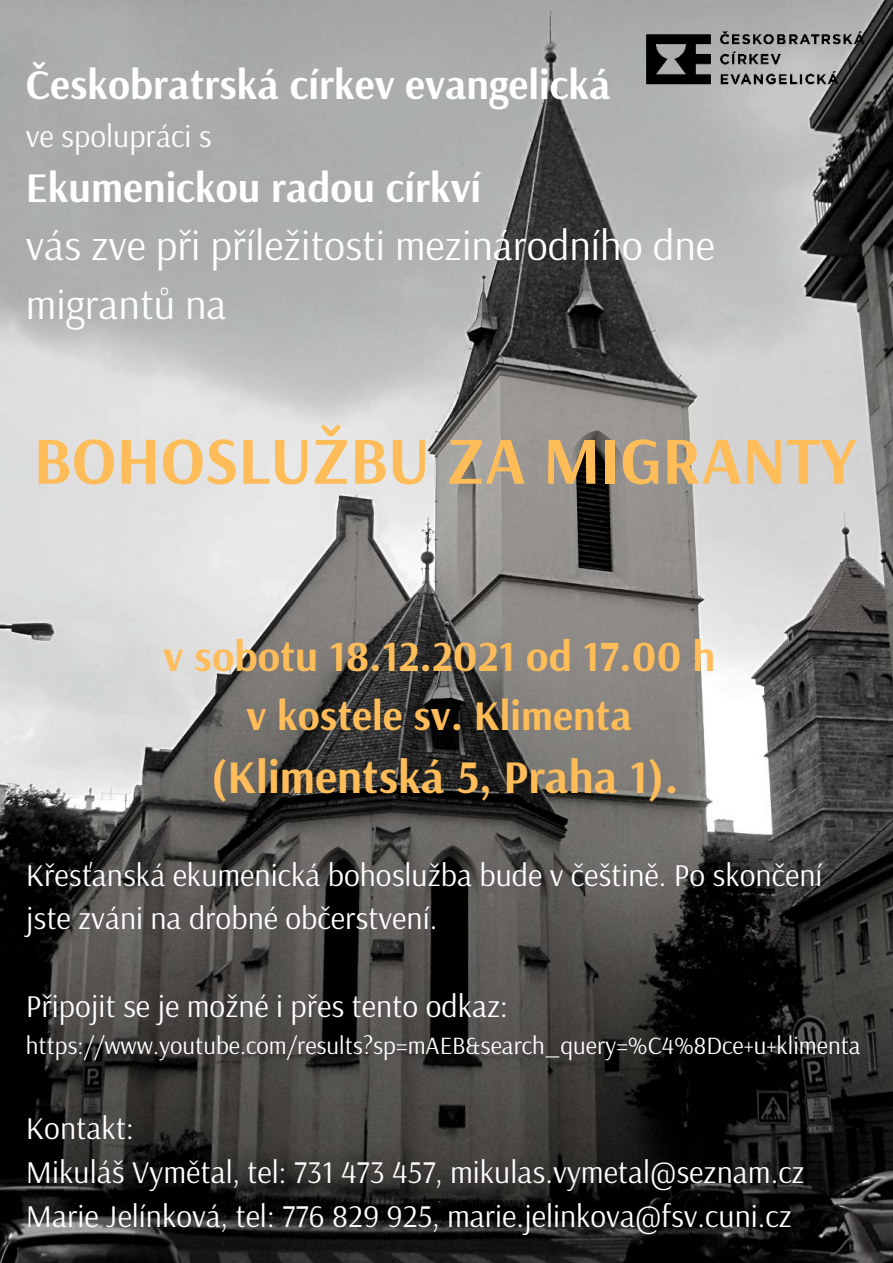
<style>
.page{position:relative;width:893px;height:1263px;background:#fff}
.page>*{position:absolute;margin:0;border:0;box-sizing:border-box;transform-origin:0 0}
.t1{font:700 67.28px "Arsenal";color:#ffbd59}
.t2{font:700 46.5px "Arsenal";color:#ffbd59}
.t3{font:700 42.75px "Arsenal";color:#ffbd59}
.t4{font:700 42px "Arsenal";color:#fff}
.t5{font:42px/58.5px "Arsenal";color:#fff}
.t6{font:700 42px "Arsenal";color:#ffbd59}
.t7{font:31.5px/43.9px "Arsenal";color:#fff}
.t8{font:24.75px "Arsenal";color:#fff}
</style>
<div class="page">
<img style="left:0;top:0;width:893px;height:1263px">
<img style="left:616px;top:4px;width:277px;height:109px">
<h3 class="t4" style="left:26px;top:55px;width:586px">Českobratrská církev evangelická</h3>
<p class="t7" style="left:26px;top:113px;width:187px">ve spolupráci s</p>
<h3 class="t4" style="left:26px;top:158px;width:457px">Ekumenickou radou církví</h3>
<h3 class="t5" style="left:26px;top:216px;width:690px">vás zve při příležitosti mezinárodního dne migrantů na</h3>
<h1 class="t1" style="left:33px;top:413px;width:824px">BOHOSLUŽBU ZA MIGRANTY</h1>
<h3 class="t3" style="left:163px;top:626px;width:554px">v sobotu 18.12.2021 od 17.00 h</h3>
<h3 class="t6" style="left:247px;top:686px;width:387px">v kostele sv. Klimenta</h3>
<h2 class="t2" style="left:211px;top:744px;width:469px">(Klimentská 5, Praha 1).</h2>
<p class="t7" style="left:26px;top:852px;width:798px">Křesťanská ekumenická bohoslužba bude v češtině. Po skončení jste zváni na drobné občerstvení.</p>
<p class="t7" style="left:26px;top:984px;width:483px">Připojit se je možné i přes tento odkaz:</p>
<p class="t8" style="left:26px;top:1029px;width:836px">https://www.youtube.com/results?sp=mAEB&amp;search_query=%C4%8Dce+u+klimenta</p>
<p class="t7" style="left:26px;top:1106px;width:780px">Kontakt:<br>Mikuláš Vymětal, tel: 731 473 457, mikulas.vymetal@seznam.cz<br>Marie Jelínková, tel: 776 829 925, marie.jelinkova@fsv.cuni.cz</p>
</div>
